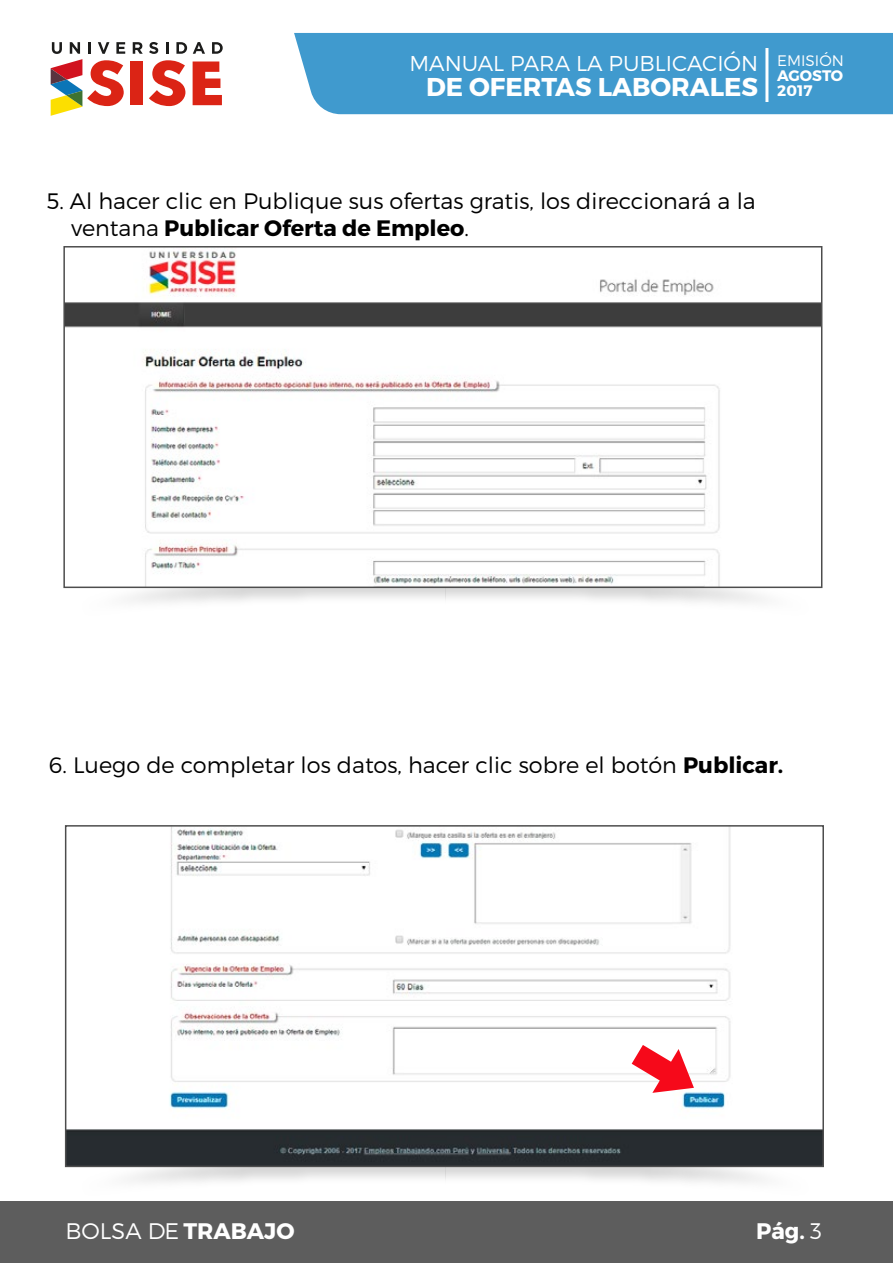
<style>
.page{position:relative;width:893px;height:1263px;background:#fff}
.page>*{position:absolute;margin:0;border:0;box-sizing:border-box;transform-origin:0 0}
.t1{font:700 25.8px "Montserrat";color:#fff}
.t2{font:300 22.5px "Montserrat";color:#fff}
.t3{font:700 22.5px "Montserrat";color:#fff}
.t4{font:300 22.35px/26.8px "Montserrat";color:#000}
.t5{font:300 21.45px "Montserrat";color:#fff}
.t6{font:700 15.3px/14.7px "Montserrat";color:#fff}
.t7{font:300 15.3px "Montserrat";color:#fff}
.s1{font-weight:700}
.s2{font-weight:300}
</style>
<div class="page">
<img style="left:66px;top:250px;width:753px;height:335px">
<div style="left:63px;top:246px;width:759px;height:342px;border:2px solid #4d4d4d"></div>
<img style="left:68px;top:828px;width:753px;height:336px">
<div style="left:65px;top:825px;width:759px;height:342px;border:2px solid #4d4d4d"></div>
<svg style="left:632px;top:1045px;width:62px;height:48px"></svg>
<div style="left:0;top:1202px;width:893px;height:61px;background:#5d5d5d"></div>
<div style="left:130px;top:62px;width:13px;height:43px;background:#db2415"></div>
<svg style="left:149px;top:60px;width:36px;height:46px"></svg>
<svg style="left:193px;top:61px;width:29px;height:44px"></svg>
<svg style="left:51px;top:42px;width:74px;height:74px"></svg>
<svg style="left:133px;top:42px;width:10px;height:12px"></svg>
<svg style="left:149px;top:42px;width:9px;height:12px"></svg>
<svg style="left:166px;top:42px;width:2px;height:12px"></svg>
<svg style="left:176px;top:42px;width:11px;height:12px"></svg>
<svg style="left:193px;top:42px;width:12px;height:12px"></svg>
<svg style="left:212px;top:42px;width:11px;height:12px"></svg>
<div style="left:294px;top:33px;width:599px;height:81px;background:#409ace"></div>
<hr style="left:765px;top:48px;width:3px;height:54px;background:#fff">
<p class="t5" style="left:409px;top:51px;width:350px">MANUAL PARA LA PUBLICACIÓN</p>
<p class="t1" style="left:426px;top:71px;width:334px">DE OFERTAS LABORALES</p>
<p class="t7" style="left:777px;top:52px;width:68px">EMISIÓN</p>
<p class="t6" style="left:777px;top:68px;width:67px">AGOSTO<br>2017</p>
<p class="t4" style="left:71px;top:187px;width:686px;text-indent:-25px">5. Al hacer clic en Publique sus ofertas gratis, los direccionará a la ventana <span class="s1">Publicar Oferta de Empleo</span>.</p>
<p class="t4" style="left:49px;top:751px;width:736px">6. Luego de completar los datos, hacer clic sobre el botón <span class="s1">Publicar.</span></p>
<p class="t2" style="left:65px;top:1217px;width:231px">BOLSA DE <span class="s1">TRABAJO</span></p>
<p class="t3" style="left:756px;top:1217px;width:68px">Pág. <span class="s2">3</span></p>
</div>
